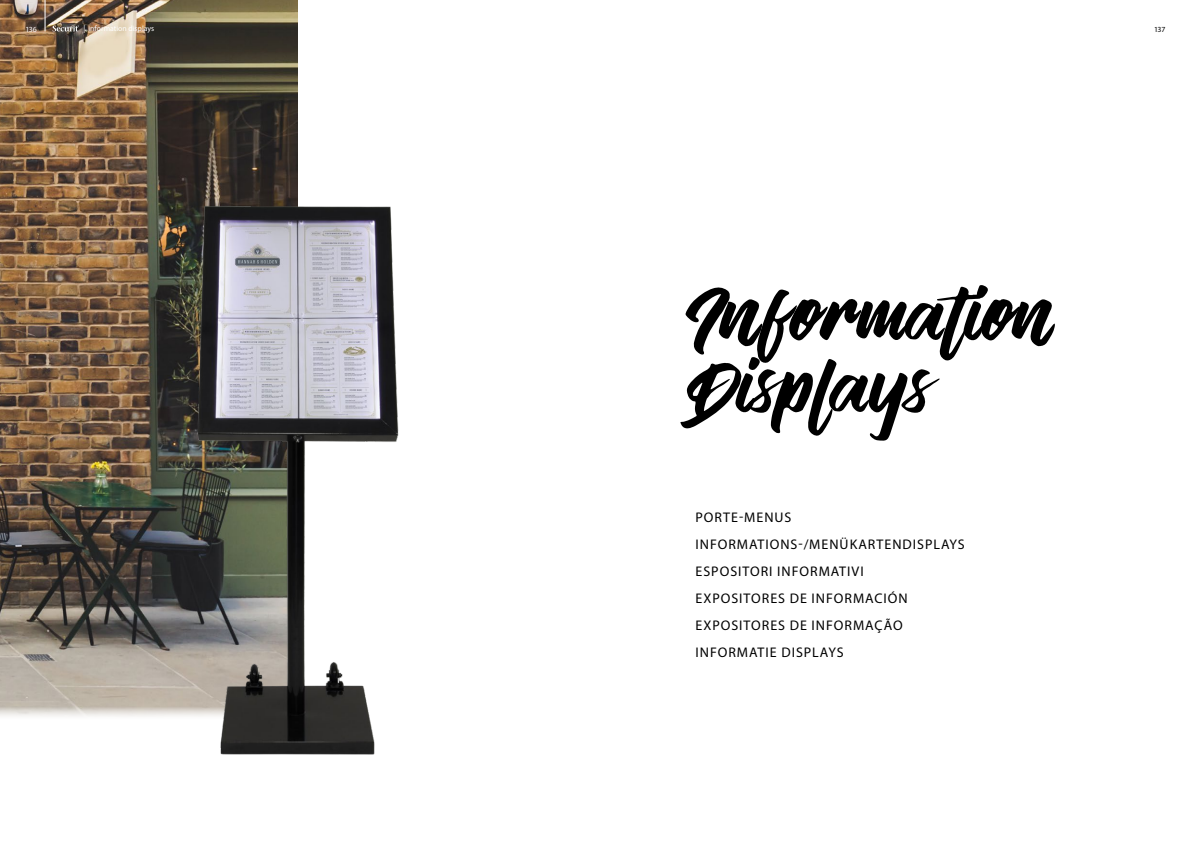
<style>
.page{position:relative;width:1191px;height:842px;background:#fff}
.page>*{position:absolute;margin:0;border:0;box-sizing:border-box;transform-origin:0 0}
.t1{font:60px/72px "Vendetta";letter-spacing:.04em;color:#000}
.t2{font:14px/27px "Myriad Pro";letter-spacing:.07em;color:#000}
.t3{font:7.8px "Myriad Pro";letter-spacing:-.005em;color:#fff}
.t4{font:7.8px "Myriad Pro";color:#000}
.s1{font-size:8px}
</style>
<div class="page">
<img style="left:0;top:0;width:298px;height:716px">
<img style="left:173px;top:174px;width:226px;height:581px">
<hr style="left:45px;top:0;width:1px;height:31px;background:#fff">
<svg style="left:53px;top:25px;width:26px;height:7px"></svg>
<p class="t3" style="left:25px;top:24px;width:13px">136</p>
<p class="t3" style="left:83px;top:24px;width:72px"><span class="s1">|</span> information displays</p>
<p class="t4" style="left:1154px;top:24px;width:13px">137</p>
<h1 class="t1" style="left:694px;top:284px;width:356px">Information<br>Displays</h1>
<p class="t2" style="left:695px;top:504px;width:271px">PORTE-MENUS<br>INFORMATIONS-/MENÜKARTENDISPLAYS<br>ESPOSITORI INFORMATIVI<br>EXPOSITORES DE INFORMACIÓN<br>EXPOSITORES DE INFORMAÇÃO<br>INFORMATIE DISPLAYS</p>
</div>
